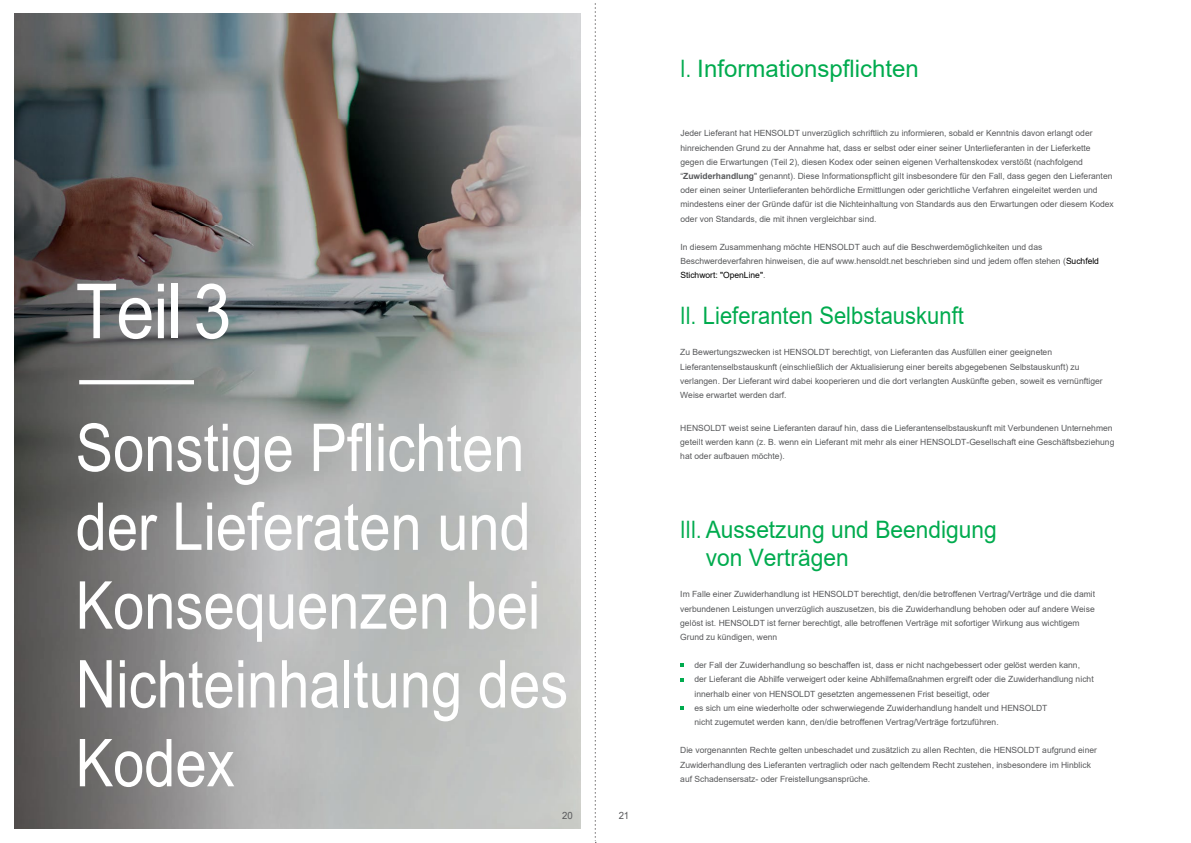
<style>
.page{position:relative;width:1191px;height:843px;background:#fff}
.page>*{position:absolute;margin:0;border:0;box-sizing:border-box;transform-origin:0 0}
.t1{font:76px "Arial";color:#fff;scale:.9 1}
.t2{font:66px/78.7px "Arial";color:#fff;scale:.85 1}
.t3{font:24px/28.4px "Arial";color:#00ab4e;scale:.8 1}
.t4{font:10px "Arial";color:#58595b;scale:.96 1}
.t5{font:8.5px/14.2px "Arial";letter-spacing:-.005em;color:#58595b}
.s1{font-weight:700}
.s2{color:#000}
</style>
<div class="page">
<svg style="left:595px;top:4px;width:1px;height:838px"></svg>
<img style="left:14px;top:14px;width:567px;height:814px">
<svg style="left:79px;top:380px;width:115px;height:4px"></svg>
<svg style="left:680px;top:663px;width:4px;height:3px"></svg>
<svg style="left:680px;top:678px;width:4px;height:3px"></svg>
<svg style="left:680px;top:706px;width:4px;height:3px"></svg>
<p class="t1" style="left:76px;top:259px;width:175px">Teil 3</p>
<p class="t2" style="left:76px;top:408px;width:581px">Sonstige Pflichten der Lieferaten und<br>Konsequenzen bei<br>Nichteinhaltung des<br>Kodex</p>
<p class="t4" style="left:562px;top:808px;width:13px">20</p>
<p class="t4" style="left:619px;top:808px;width:13px">21</p>
<p class="t3" style="left:680px;top:54px;width:300px">I. Informationspflichten</p>
<p class="t5" style="left:680px;top:126px;width:435px">Jeder Lieferant hat HENSOLDT unverzüglich schriftlich zu informieren, sobald er Kenntnis davon erlangt oder hinreichenden Grund zu der Annahme hat, dass er selbst oder einer seiner Unterlieferanten in der Lieferkette gegen die Erwartungen (Teil 2), diesen Kodex oder seinen eigenen Verhaltenskodex verstößt (nachfolgend “<span class="s1">Zuwiderhandlung</span>" genannt). Diese Informationspflicht gilt insbesondere für den Fall, dass gegen den Lieferanten oder einen seiner Unterlieferanten behördliche Ermittlungen oder gerichtliche Verfahren eingeleitet werden und mindestens einer der Gründe dafür ist die Nichteinhaltung von Standards aus den Erwartungen oder diesem Kodex oder von Standards, die mit ihnen vergleichbar sind.</p>
<p class="t5" style="left:680px;top:239px;width:420px">In diesem Zusammenhang möchte HENSOLDT auch auf die Beschwerdemöglichkeiten und das<br>Beschwerdeverfahren hinweisen, die auf www.hensoldt.net beschrieben sind und jedem offen stehen (<span class="s2">Suchfeld<br>Stichwort: "OpenLine"</span>.</p>
<h2 class="t3" style="left:680px;top:301px;width:356px">II. Lieferanten Selbstauskunft</h2>
<p class="t5" style="left:680px;top:345px;width:424px">Zu Bewertungszwecken ist HENSOLDT berechtigt, von Lieferanten das Ausfüllen einer geeigneten Lieferantenselbstauskunft (einschließlich der Aktualisierung einer bereits abgegebenen Selbstauskunft) zu verlangen. Der Lieferant wird dabei kooperieren und die dort verlangten Auskünfte geben, soweit es vernünftiger Weise erwartet werden darf.</p>
<p class="t5" style="left:680px;top:420px;width:436px">HENSOLDT weist seine Lieferanten darauf hin, dass die Lieferantenselbstauskunft mit Verbundenen Unternehmen geteilt werden kann (z. B. wenn ein Lieferant mit mehr als einer HENSOLDT-Gesellschaft eine Geschäftsbeziehung hat oder aufbauen möchte).</p>
<h2 class="t3" style="left:706px;top:514px;width:365px;text-indent:-26px">III. Aussetzung und Beendigung von Verträgen</h2>
<p class="t5" style="left:680px;top:587px;width:416px">Im Falle einer Zuwiderhandlung ist HENSOLDT berechtigt, den/die betroffenen Vertrag/Verträge und die damit verbundenen Leistungen unverzüglich auszusetzen, bis die Zuwiderhandlung behoben oder auf andere Weise gelöst ist. HENSOLDT ist ferner berechtigt, alle betroffenen Verträge mit sofortiger Wirkung aus wichtigem Grund zu kündigen, wenn</p>
<p class="t5" style="left:694px;top:657px;width:387px">der Fall der Zuwiderhandlung so beschaffen ist, dass er nicht nachgebessert oder gelöst werden kann,</p>
<p class="t5" style="left:694px;top:672px;width:401px">der Lieferant die Abhilfe verweigert oder keine Abhilfemaßnahmen ergreift oder die Zuwiderhandlung nicht innerhalb einer von HENSOLDT gesetzten angemessenen Frist beseitigt, oder</p>
<p class="t5" style="left:694px;top:700px;width:355px">es sich um eine wiederholte oder schwerwiegende Zuwiderhandlung handelt und HENSOLDT nicht zugemutet werden kann, den/die betroffenen Vertrag/Verträge fortzuführen.</p>
<p class="t5" style="left:680px;top:742px;width:418px">Die vorgenannten Rechte gelten unbeschadet und zusätzlich zu allen Rechten, die HENSOLDT aufgrund einer<br>Zuwiderhandlung des Lieferanten vertraglich oder nach geltendem Recht zustehen, insbesondere im Hinblick auf Schadensersatz- oder Freistellungsansprüche.</p>
</div>
